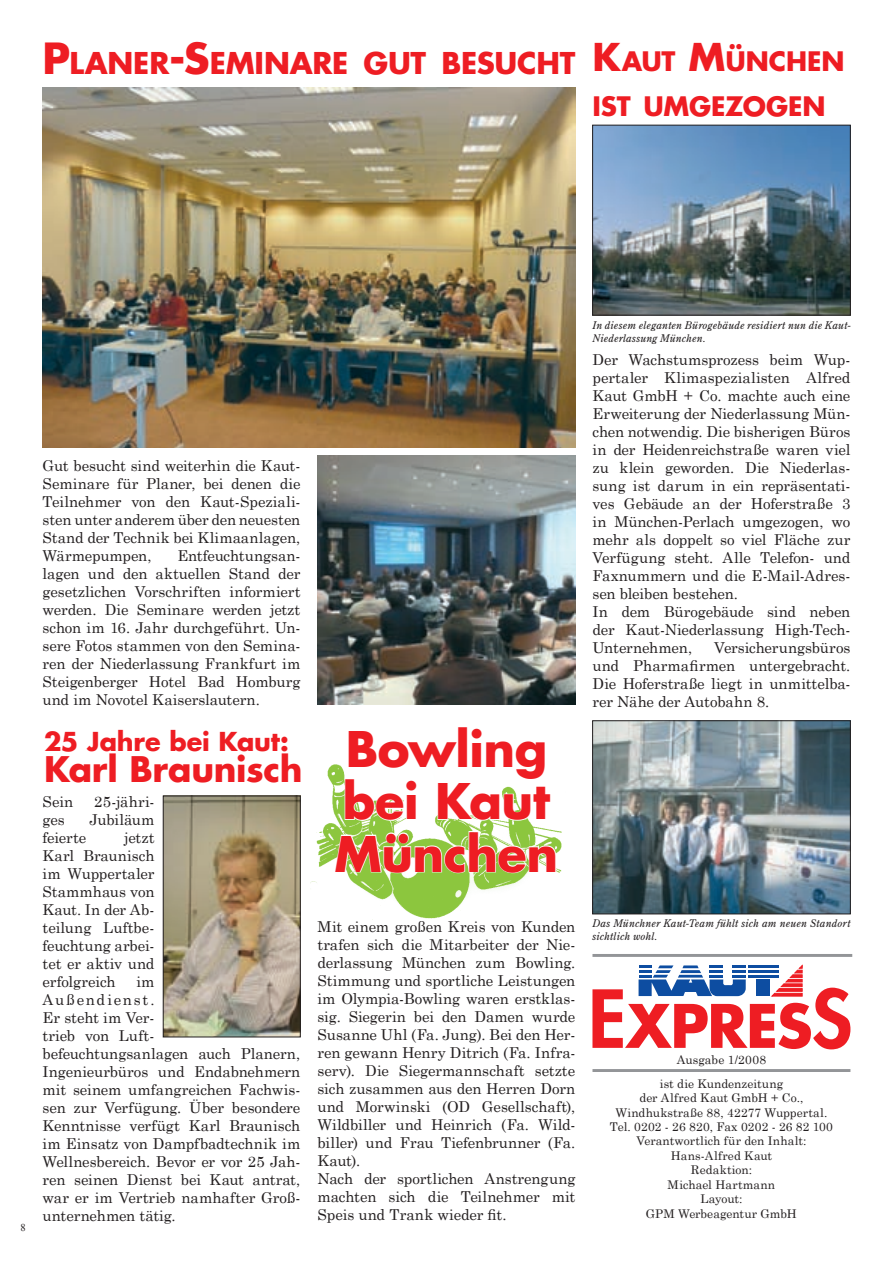
<style>
.page{position:relative;width:893px;height:1263px;background:#fff}
.page>*{position:absolute;margin:0;border:0;box-sizing:border-box;transform-origin:0 0}
.t1{font:700 48px/52.5px "Futura";letter-spacing:-.01em;color:#ee1d23}
.t2{font:700 34.5px "Futura";letter-spacing:-.01em;color:#ee1d23}
.t3{font:700 29.4px "Futura";letter-spacing:-.01em;color:#ee1d23}
.t4{font:700 26.25px/45px "Futura";letter-spacing:-.005em;color:#ee1d23}
.t5{font:700 25.5px "Futura";letter-spacing:-.005em;color:#ee1d23}
.t6{font:15px/18px "Century Schoolbook";letter-spacing:-.01em;color:#231f20;text-align:justify}
.t7{font:12px/14.4px "Century Schoolbook";letter-spacing:.005em;color:#231f20;text-align:center}
.t8{font:italic 10.5px/12.6px "Century Old Style Std";letter-spacing:.02em;color:#231f20}
.t9{font:10.5px "Times New Roman";color:#231f20}
.s1{font-size:42px}
.s2{font-size:37.5px}
</style>
<div class="page">
<hr style="left:592px;top:954px;width:260px;height:3px;background:#939598">
<hr style="left:592px;top:1069px;width:258px;height:3px;background:#939598">
<svg style="left:592px;top:965px;width:258px;height:84px"></svg>
<img style="left:311px;top:764px;width:251px;height:156px">
<img style="left:43px;top:88px;width:532px;height:359px">
<img style="left:317px;top:456px;width:258px;height:248px">
<img style="left:594px;top:127px;width:254px;height:186px">
<div style="left:592px;top:125px;width:258px;height:190px;border:1px solid #231f20"></div>
<img style="left:594px;top:723px;width:254px;height:189px">
<div style="left:592px;top:721px;width:258px;height:193px;border:1px solid #231f20"></div>
<svg style="left:344px;top:764px;width:208px;height:58px"></svg>
<svg style="left:334px;top:830px;width:223px;height:44px"></svg>
<img style="left:165px;top:798px;width:133px;height:237px">
<div style="left:163px;top:796px;width:137px;height:241px;border:1px solid #231f20"></div>
<h3 class="t3" style="left:43px;top:42px;width:534px"><span class="s1">P</span>LANER<span class="s1">-S</span>EMINARE GUT BESUCHT</h3>
<h3 class="t4" style="left:592px;top:38px;width:254px"><span class="s2">K</span>AUT <span class="s2">M</span>ÜNCHEN<br>IST UMGEZOGEN</h3>
<p class="t9" style="left:21px;top:1220px;width:7px">8</p>
<p class="t6" style="left:43px;top:456px;width:259px">Gut besucht sind weiterhin die Kaut-Seminare für Planer, bei denen die Teilnehmer von den Kaut-Speziali&shy;sten unter anderem über den neuesten Stand der Technik bei Klimaanlagen, Wärmepumpen,</p>
<p class="t6" style="left:43px;top:546px;width:259px;text-indent:135px">Entfeuchtungsan&shy;lagen und den aktuellen Stand der gesetzlichen Vorschriften informiert werden. Die Seminare werden jetzt schon im 16. Jahr durchgeführt. Un&shy;sere Fotos stammen von den Semina&shy;ren der Niederlassung Frankfurt im Steigenberger Hotel Bad Homburg und im Novotel Kaiserslautern.</p>
<h3 class="t5" style="left:44px;top:723px;width:246px">25 Jahre bei Kaut:</h3>
<h2 class="t2" style="left:44px;top:745px;width:260px">Karl Braunisch</h2>
<p class="t6" style="left:43px;top:791px;width:32px">Sein</p>
<p class="t6" style="left:94px;top:791px;width:62px">25-jähri-</p>
<p class="t6" style="left:43px;top:809px;width:24px">ges</p>
<p class="t6" style="left:90px;top:809px;width:66px">Jubiläum</p>
<p class="t6" style="left:43px;top:827px;width:45px">feierte</p>
<p class="t6" style="left:43px;top:827px;width:113px;text-indent:82px">jetzt Karl Braunisch im Wuppertaler Stammhaus von Kaut. In der Ab&shy;teilung Luftbe&shy;feuchtung arbei&shy;tet er aktiv und erfolgreich</p>
<p class="t6" style="left:43px;top:971px;width:259px;text-align:left;text-indent:94px">im<br>Außendienst.<br>Er steht im Ver-<br>trieb von Luft&shy;befeuchtungsanlagen auch Planern,<br>Ingenieurbüros und Endabnehmern mit seinem umfangreichen Fachwis&shy;sen zur Verfügung. Über besondere<br>Kenntnisse verfügt Karl Braunisch im Einsatz von Dampfbadtechnik im<br>Wellnesbereich. Bevor er vor 25 Jah&shy;ren seinen Dienst bei Kaut antrat, war er im Vertrieb namhafter Groß&shy;unternehmen tätig.</p>
<h1 class="t1" style="left:335px;top:721px;width:225px">Bowling bei Kaut<br>München</h1>
<p class="t8" style="left:592px;top:319px;width:260px">In diesem eleganten Bürogebäude residiert nun die Kaut-<br>Niederlassung München.</p>
<p class="t6" style="left:592px;top:349px;width:259px;text-align:left">Der Wachstumsprozess beim Wup&shy;pertaler Klimaspezialisten Alfred<br>Kaut GmbH + Co. machte auch eine<br>Erweiterung der Niederlassung Mün&shy;chen notwendig. Die bisherigen Büros in der Heidenreichstraße waren viel zu klein geworden. Die Niederlas&shy;sung ist darum in ein repräsentati&shy;ves Gebäude an der Hoferstraße 3 in München-Perlach umgezogen, wo mehr als doppelt so viel Fläche zur<br>Verfügung steht. Alle Telefon- und<br>Faxnummern und die E-Mail-Adres&shy;sen bleiben bestehen.<br>In dem Bürogebäude sind neben der Kaut-Niederlassung High-Tech-<br>Unternehmen,</p>
<p class="t6" style="left:592px;top:637px;width:259px;text-indent:122px">Versicherungsbüros und Pharmafirmen untergebracht.<br>Die Hoferstraße liegt in unmittelba&shy;rer Nähe der Autobahn 8.</p>
<p class="t6" style="left:317px;top:916px;width:259px;text-align:left">Mit einem großen Kreis von Kunden trafen sich die Mitarbeiter der Nie&shy;derlassung München zum Bowling.<br>Stimmung und sportliche Leistungen im Olympia-Bowling waren erstklas&shy;sig. Siegerin bei den Damen wurde<br>Susanne Uhl (Fa. Jung). Bei den Her&shy;ren gewann Henry Ditrich (Fa. Infra&shy;serv). Die Siegermannschaft setzte sich zusammen aus den Herren Dorn und Morwinski (OD Gesellschaft),<br>Wildbiller und Heinrich (Fa. Wild&shy;biller) und Frau Tiefenbrunner (Fa.<br>Kaut).<br>Nach der sportlichen Anstrengung machten sich die Teilnehmer mit<br>Speis und Trank wieder fit.</p>
<p class="t8" style="left:592px;top:917px;width:259px">Das Münchner Kaut-Team fühlt sich am neuen Standort sichtlich wohl.</p>
<p class="t7" style="left:677px;top:1051px;width:91px">Ausgabe 1/2008</p>
<p class="t7" style="left:610px;top:1075px;width:224px">ist die Kundenzeitung<br>der Alfred Kaut GmbH + Co.,<br>Windhukstraße 88, 42277 Wuppertal.<br>Tel. 0202 - 26 820, Fax 0202 - 26 82 100<br>Verantwortlich für den Inhalt:<br>Hans-Alfred Kaut<br>Redaktion:<br>Michael Hartmann<br>Layout:<br>GPM Werbeagentur GmbH</p>
</div>
